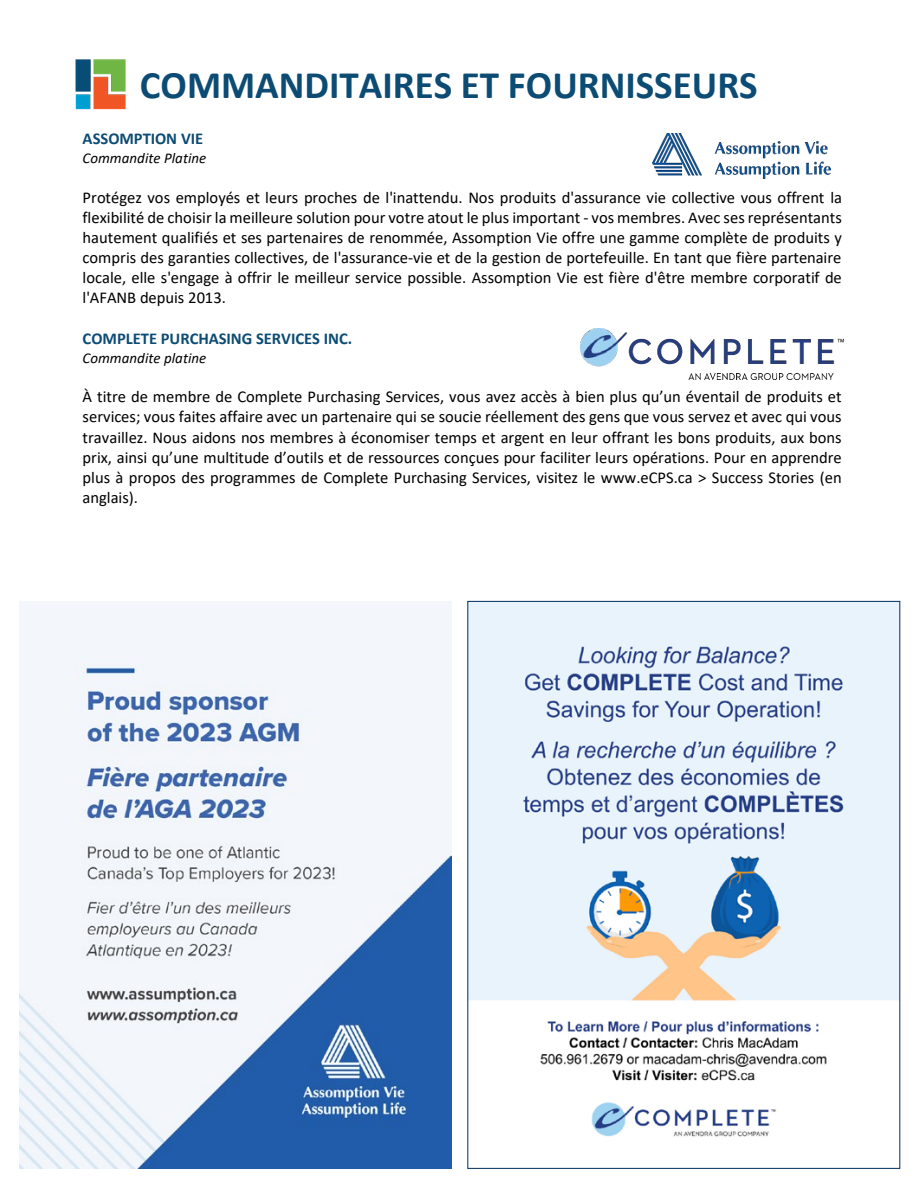
<style>
.page{position:relative;width:918px;height:1188px;background:#fff}
.page>*{position:absolute;margin:0;border:0;box-sizing:border-box;transform-origin:0 0}
.t1{font:700 39px "Calibri";color:#0c4c74}
.t2{font:16.5px/20.1px "Calibri";color:#000;text-align:justify}
.t3{font:700 16.5px "Calibri";color:#0c4c74}
.t4{font:italic 15px "Calibri";letter-spacing:.005em;color:#000}
</style>
<div class="page">
<img style="left:19px;top:601px;width:432px;height:567px">
<img style="left:469px;top:603px;width:429px;height:534px">
<img style="left:75px;top:59px;width:51px;height:51px">
<img style="left:580px;top:328px;width:264px;height:51px">
<img style="left:652px;top:134px;width:179px;height:45px">
<h1 class="t1" style="left:140px;top:57px;width:619px">COMMANDITAIRES ET FOURNISSEURS</h1>
<p class="t3" style="left:83px;top:127px;width:122px">ASSOMPTION VIE</p>
<p class="t4" style="left:83px;top:148px;width:125px">Commandite Platine</p>
<p class="t2" style="left:83px;top:187px;width:761px">Protégez vos employés et leurs proches de l'inattendu. Nos produits d'assurance vie collective vous offrent la flexibilité de choisir la meilleure solution pour votre atout le plus important - vos membres. Avec ses représentants hautement qualifiés et ses partenaires de renommée, Assomption Vie offre une gamme complète de produits y compris des garanties collectives, de l'assurance-vie et de la gestion de portefeuille. En tant que fière partenaire locale, elle s'engage à offrir le meilleur service possible. Assomption Vie est fière d'être membre corporatif de l'AFANB depuis 2013.</p>
<p class="t3" style="left:83px;top:327px;width:271px">COMPLETE PURCHASING SERVICES INC.</p>
<p class="t4" style="left:83px;top:347px;width:125px">Commandite platine</p>
<p class="t2" style="left:83px;top:386px;width:761px">À titre de membre de Complete Purchasing Services, vous avez accès à bien plus qu’un éventail de produits et services; vous faites affaire avec un partenaire qui se soucie réellement des gens que vous servez et avec qui vous travaillez. Nous aidons nos membres à économiser temps et argent en leur offrant les bons produits, aux bons prix, ainsi qu’une multitude d’outils et de ressources conçues pour faciliter leurs opérations. Pour en apprendre plus à propos des programmes de Complete Purchasing Services, visitez le www.eCPS.ca &gt; Success Stories (en anglais).</p>
</div>
